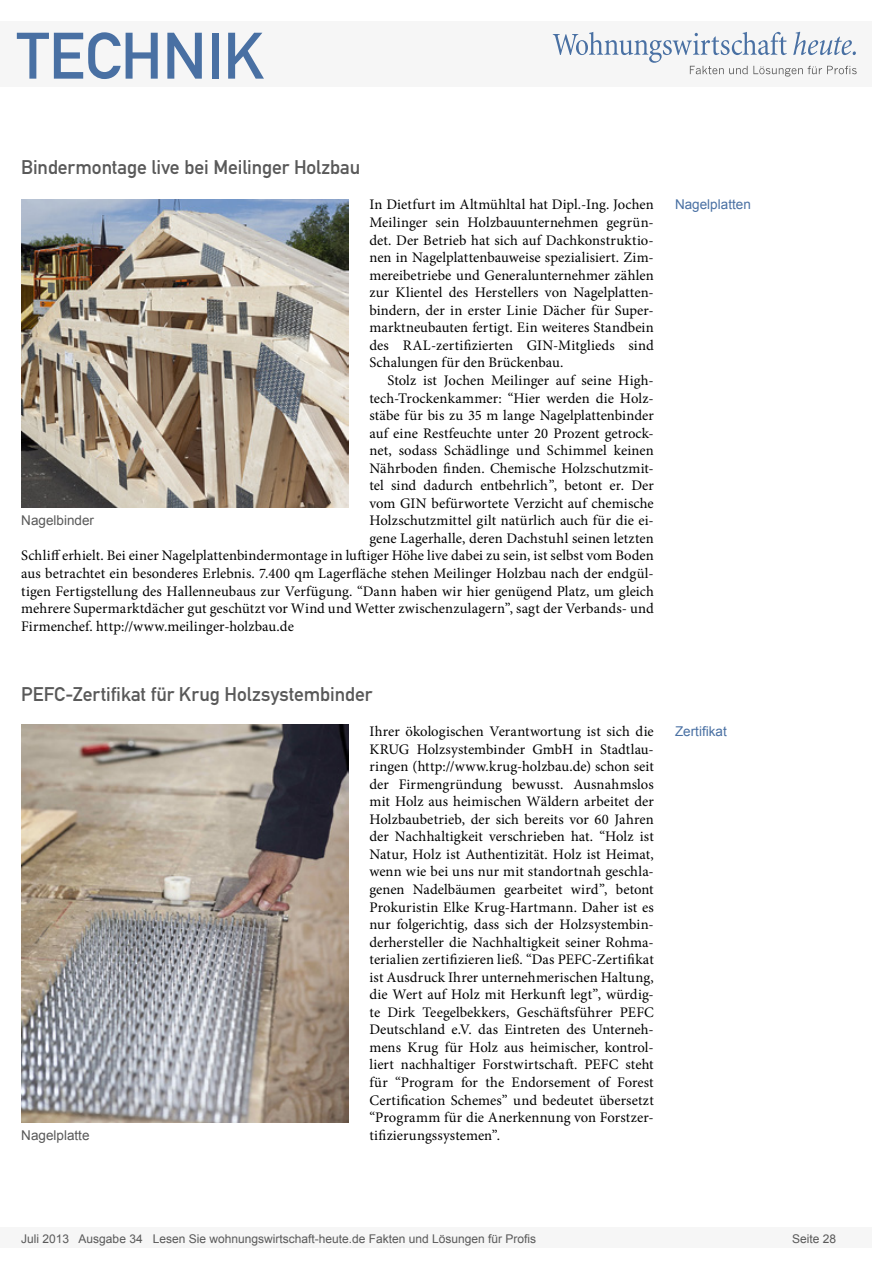
<style>
.page{position:relative;width:893px;height:1263px;background:#fff}
.page>*{position:absolute;margin:0;border:0;box-sizing:border-box;transform-origin:0 0}
.t1{font:64.5px "DIN Mittelschrift";color:#4970a3}
.Überschrift_Grau{font:19.5px "DIN Mittelschrift";letter-spacing:-.005em;color:#595959}
.Fließtext_erste_Zeil{font:14.7px/17.5px "Minion Pro";letter-spacing:.005em;color:#000;text-align:justify}
.Fliesstext{font:14.7px "Minion Pro";letter-spacing:.005em;color:#000}
.Info{font:13.5px "Arial";color:#4970a3}
.Bildunterschrift{font:13.5px "Arial";color:#595959}
.t2{font:12px "Arial";color:#595959}
</style>
<div class="page">
<div style="left:0;top:1227px;width:872px;height:20px;background:#f6f6f6"></div>
<div style="left:0;top:21px;width:872px;height:66px;background:#f6f6f6"></div>
<svg style="left:553px;top:32px;width:304px;height:45px"></svg>
<img style="left:21px;top:200px;width:327px;height:308px">
<img style="left:21px;top:725px;width:327px;height:397px">
<h1 class="t1" style="left:17px;top:18px;width:249px">TECHNIK</h1>
<p class="Überschrift_Grau" style="left:21px;top:156px;width:341px">Bindermontage live bei Meilinger Holzbau</p>
<p class="Fließtext_erste_Zeil" style="left:369px;top:196px;width:286px">In Dietfurt im Altmühltal hat Dipl.-Ing. Jochen Meilinger sein Holzbauunternehmen gegrün&shy;det. Der Betrieb hat sich auf Dachkonstruktio&shy;nen in Nagelplattenbauweise spezialisiert. Zim&shy;mereibetriebe und Generalunternehmer zählen zur Klientel des Herstellers von Nagelplatten&shy;bindern, der in erster Linie Dächer für Super&shy;marktneubauten fertigt. Ein weiteres Standbein des RAL-zertifizierten GIN-Mitglieds sind Schalungen für den Brückenbau.</p>
<p class="Fliesstext" style="left:387px;top:370px;width:268px">Stolz ist Jochen Meilinger auf seine High-</p>
<p class="Fliesstext" style="left:369px;top:388px;width:286px">tech-Trockenkammer: “Hier werden die Holz-</p>
<p class="Fliesstext" style="left:369px;top:405px;width:286px">stäbe für bis zu 35 m lange Nagelplattenbinder</p>
<p class="Fliesstext" style="left:369px;top:423px;width:286px">auf eine Restfeuchte unter 20 Prozent getrock-</p>
<p class="Fliesstext" style="left:369px;top:441px;width:286px">net, sodass Schädlinge und Schimmel keinen</p>
<p class="Fliesstext" style="left:369px;top:458px;width:286px">Nährboden finden. Chemische Holzschutzmit-</p>
<p class="Fliesstext" style="left:369px;top:476px;width:286px">tel sind dadurch entbehrlich”, betont er. Der</p>
<p class="Fliesstext" style="left:369px;top:493px;width:286px">vom GIN befürwortete Verzicht auf chemische</p>
<p class="Fliesstext" style="left:369px;top:511px;width:286px">Holzschutzmittel gilt natürlich auch für die ei-</p>
<p class="Fliesstext" style="left:369px;top:528px;width:286px">gene Lagerhalle, deren Dachstuhl seinen letzten</p>
<p class="Fliesstext" style="left:21px;top:546px;width:634px">Schliff erhielt. Bei einer Nagelplattenbindermontage in luftiger Höhe live dabei zu sein, ist selbst vom Boden</p>
<p class="Fliesstext" style="left:21px;top:563px;width:634px">aus betrachtet ein besonderes Erlebnis. 7.400 qm Lagerfläche stehen Meilinger Holzbau nach der endgül-</p>
<p class="Fliesstext" style="left:21px;top:581px;width:634px">tigen Fertigstellung des Hallenneubaus zur Verfügung. “Dann haben wir hier genügend Platz, um gleich</p>
<p class="Fliesstext" style="left:21px;top:599px;width:634px">mehrere Supermarktdächer gut geschützt vor Wind und Wetter zwischenzulagern”, sagt der Verbands- und</p>
<p class="Fliesstext" style="left:21px;top:616px;width:274px">Firmenchef. http://www.meilinger-holzbau.de</p>
<p class="Bildunterschrift" style="left:21px;top:512px;width:74px">Nagelbinder</p>
<p class="Überschrift_Grau" style="left:21px;top:683px;width:353px">PEFC-Zertifikat für Krug Holzsystembinder</p>
<p class="Fließtext_erste_Zeil" style="left:369px;top:723px;width:286px">Ihrer ökologischen Verantwortung ist sich die KRUG Holzsystembinder GmbH in Stadtlau&shy;ringen (http://www.krug-holzbau.de) schon seit der Firmengründung bewusst. Ausnahmslos mit Holz aus heimischen Wäldern arbeitet der Holzbaubetrieb, der sich bereits vor 60 Jahren der Nachhaltigkeit verschrieben hat. “Holz ist Natur, Holz ist Authentizität. Holz ist Heimat, wenn wie bei uns nur mit standortnah geschla&shy;genen Nadelbäumen gearbeitet wird”, betont Prokuristin Elke Krug-Hartmann. Daher ist es nur folgerichtig, dass sich der Holzsystembin&shy;derhersteller die Nachhaltigkeit seiner Rohma&shy;terialien zertifizieren ließ. “Das PEFC-Zertifikat ist Ausdruck Ihrer unternehmerischen Haltung, die Wert auf Holz mit Herkunft legt”, würdig&shy;te Dirk Teegelbekkers, Geschäftsführer PEFC Deutschland e.V. das Eintreten des Unterneh&shy;mens Krug für Holz aus heimischer, kontrol&shy;liert nachhaltiger Forstwirtschaft. PEFC steht für “Program for the Endorsement of Forest Certification Schemes” und bedeutet übersetzt “Programm für die Anerkennung von Forstzer&shy;tifizierungssystemen”.</p>
<p class="Bildunterschrift" style="left:21px;top:1126px;width:70px">Nagelplatte</p>
<p class="Info" style="left:675px;top:196px;width:77px">Nagelplatten</p>
<p class="Info" style="left:675px;top:722px;width:53px">Zertifikat</p>
<p class="t2" style="left:21px;top:1230px;width:516px">Juli 2013 Ausgabe 34 Lesen Sie wohnungswirtschaft-heute.de Fakten und Lösungen für Profis</p>
<p class="t2" style="left:792px;top:1231px;width:46px">Seite 28</p>
</div>
